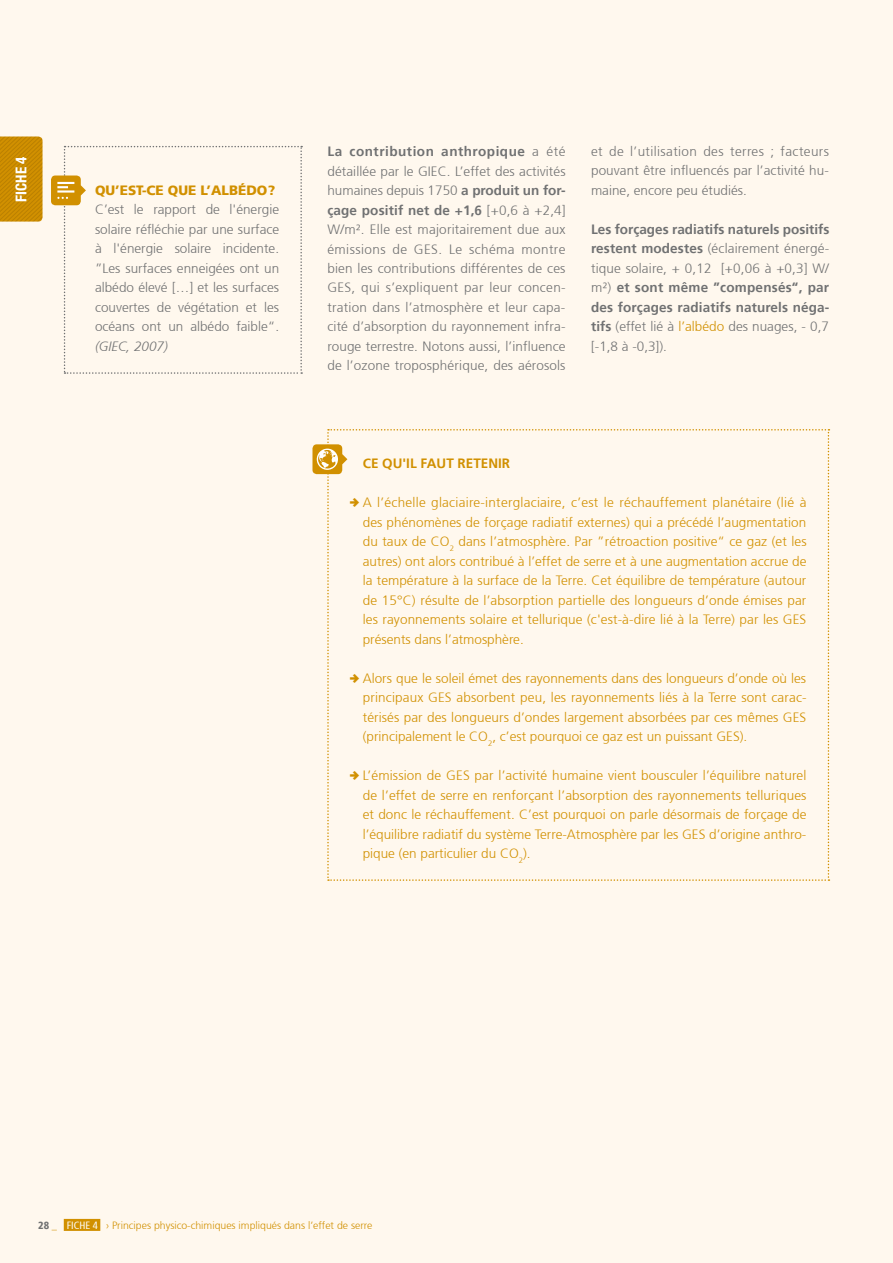
<style>
.page{position:relative;width:893px;height:1263px;background:#fff8ee}
.page>*{position:absolute;margin:0;border:0;box-sizing:border-box;transform-origin:0 0}
.t1{font:700 condensed 15px "Helvetica Neue LT Pro";color:#fff}
.t2{font:300 13.5px/19.5px "Frutiger 45";color:#d19000;text-align:justify}
.t3{font:300 13.5px/19.5px "Frutiger 45";letter-spacing:.005em;color:#707172}
.t4{font:700 13.5px/19.5px "Frutiger 65";letter-spacing:.01em;color:#707172}
.t5{font:700 13.5px "Frutiger 65";letter-spacing:.04em;color:#707172}
.t6{font:900 13.5px "Frutiger 75";color:#d19000}
.t7{font:700 13.5px "Frutiger 65";color:#d19000}
.t8{font:italic 300 13.5px "Frutiger 46";color:#707172}
.t9{font:300 10.5px "Frutiger 45";color:#d19000}
.t10{font:900 condensed 10.5px "Frutiger 77";color:#707172}
.s1{font-family:"Frutiger 45";font-weight:300}
.s2{font-family:"Frutiger 65";font-weight:700}
.s3{color:#d19000}
.s4{font-family:"Iconic Stroke";font-weight:400}
.s5{font-family:"Frutiger 57";font-weight:400;font-stretch:condensed;color:#fff}
</style>
<div class="page">
<svg style="left:0;top:136px;width:43px;height:86px"></svg>
<div style="left:64px;top:1219px;width:36px;height:12px;background:#d19000"></div>
<svg style="left:51px;top:146px;width:251px;height:228px"></svg>
<svg style="left:312px;top:429px;width:517px;height:452px"></svg>
<p class="t1" style="left:12px;top:202px;width:47px;rotate:-90deg">FICHE 4</p>
<p class="t6" style="left:95px;top:182px;width:182px">QU’EST-CE QUE L’ALBÉDO?</p>
<p class="t3" style="left:95px;top:200px;width:186px;text-align:justify">C’est le rapport de l'énergie solaire réfléchie par une surface à l'énergie solaire incidente. ”Les surfaces enneigées ont un albédo élevé […] et les surfaces couvertes de végétation et les océans ont un albédo faible“.</p>
<p class="t8" style="left:95px;top:338px;width:74px">(GIEC, 2007)</p>
<p class="t5" style="left:327px;top:143px;width:240px">La contribution anthropique <span class="s1">a été</span></p>
<p class="t3" style="left:327px;top:161px;width:240px">détaillée par le GIEC. L’effet des activités humaines depuis 1750 <span class="s2">a produit un for-</span></p>
<p class="t4" style="left:327px;top:200px;width:240px">çage positif net de +1,6 <span class="s1">[+0,6 à +2,4]</span></p>
<p class="t3" style="left:327px;top:220px;width:240px;text-align:justify">W/m². Elle est majoritairement due aux émissions de GES. Le schéma montre bien les contributions différentes de ces GES, qui s’expliquent par leur concen&shy;tration dans l’atmosphère et leur capa&shy;cité d’absorption du rayonnement infra&shy;rouge terrestre. Notons aussi, l’influence de l’ozone troposphérique, des aérosols</p>
<p class="t3" style="left:591px;top:142px;width:239px;text-align:justify">et de l’utilisation des terres ; facteurs pouvant être influencés par l’activité hu&shy;maine, encore peu étudiés.</p>
<p class="t4" style="left:591px;top:220px;width:240px">Les forçages radiatifs naturels positifs</p>
<p class="t3" style="left:591px;top:239px;width:240px"><span class="s2">restent modestes</span> (éclairement énergé&shy;tique solaire, + 0,12 [+0,06 à +0,3] W/</p>
<p class="t4" style="left:591px;top:278px;width:240px"><span class="s1">m²)</span> et sont même ”compensés“, par des forçages radiatifs naturels néga-</p>
<p class="t3" style="left:591px;top:317px;width:240px"><span class="s2">tifs</span> (effet lié à <span class="s3">l’albédo</span> des nuages, - 0,7 [-1,8 à -0,3]).</p>
<p class="t7" style="left:363px;top:455px;width:149px">CE QU'IL FAUT RETENIR</p>
<p class="t2" style="left:363px;top:493px;width:445px;text-indent:-13px"><span class="s4">4</span> A l’échelle glaciaire-interglaciaire, c’est le réchauffement planétaire (lié à des phénomènes de forçage radiatif externes) qui a précédé l’augmentation du taux de CO<sub>2</sub> dans l’atmosphère. Par ”rétroaction positive“ ce gaz (et les autres) ont alors contribué à l’effet de serre et à une augmentation accrue de la température à la surface de la Terre. Cet équilibre de température (autour de 15°C) résulte de l’absorption partielle des longueurs d’onde émises par les rayonnements solaire et tellurique (c'est-à-dire lié à la Terre) par les GES présents dans l’atmosphère.</p>
<p class="t2" style="left:363px;top:668px;width:445px;text-indent:-13px"><span class="s4">4</span> Alors que le soleil émet des rayonnements dans des longueurs d’onde où les principaux GES absorbent peu, les rayonnements liés à la Terre sont carac&shy;térisés par des longueurs d’ondes largement absorbées par ces mêmes GES (principalement le CO<sub>2</sub>, c’est pourquoi ce gaz est un puissant GES).</p>
<p class="t2" style="left:363px;top:766px;width:445px;text-indent:-13px"><span class="s4">4</span> L’émission de GES par l’activité humaine vient bousculer l’équilibre naturel de l’effet de serre en renforçant l’absorption des rayonnements telluriques et donc le réchauffement. C’est pourquoi on parle désormais de forçage de l’équilibre radiatif du système Terre-Atmosphère par les GES d’origine anthro&shy;pique (en particulier du CO<sub>2</sub>).</p>
<p class="t10" style="left:38px;top:1219px;width:20px">28 <span class="s3">_</span></p>
<p class="t9" style="left:67px;top:1219px;width:307px"><span class="s5">FICHE 4</span> › Principes physico-chimiques impliqués dans l’effet de serre</p>
</div>
